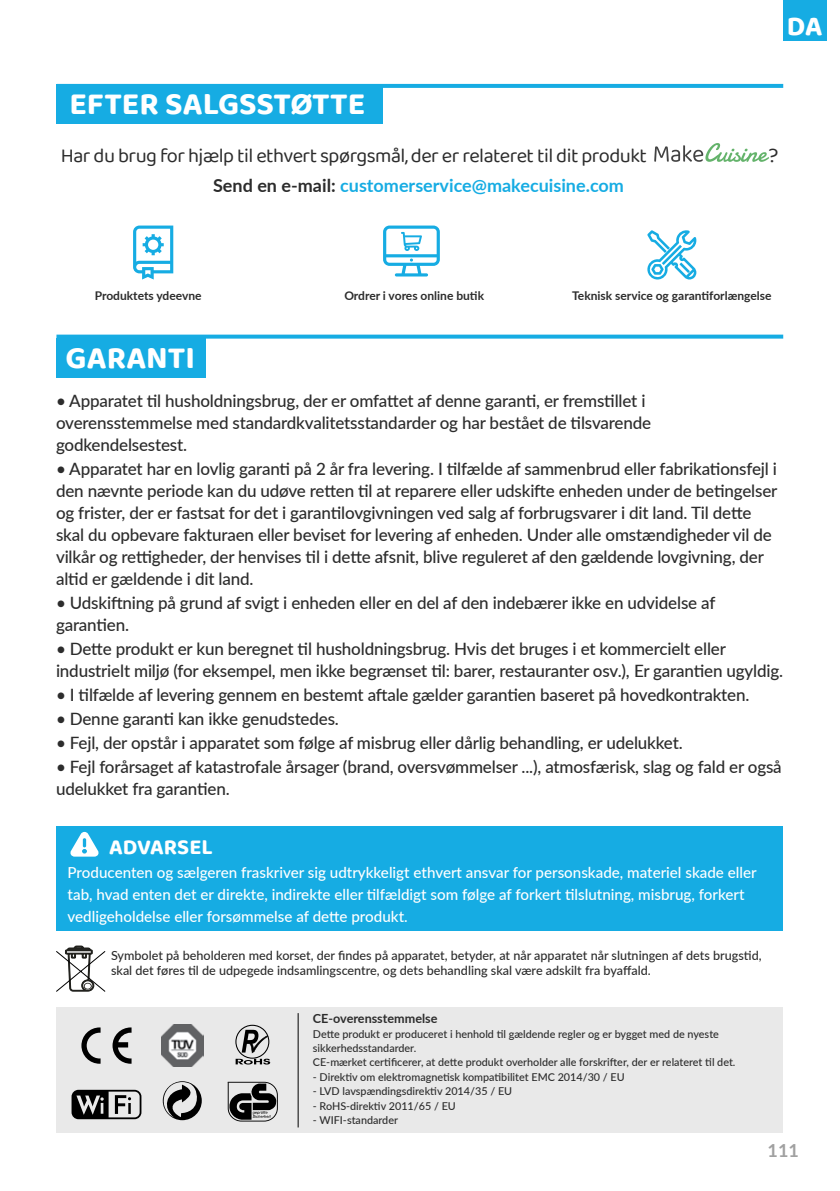
<style>
.page{position:relative;width:840px;height:1191px;background:#fff}
.page>*{position:absolute;margin:0;border:0;box-sizing:border-box;transform-origin:0 0}
.t1{font:700 32px "Baloo 2";color:#fff}
.t2{font:700 28px "Baloo 2";color:#fff}
.t3{font:700 22px "Baloo 2";color:#fff}
.t4{font:20.8px "Baloo 2";color:#2c2c2c}
.t5{font:20px "Baloo 2";letter-spacing:-.025em;color:#2c2c2c}
.t6{font:700 18px "Lato";color:#16ace3}
.t7{font:700 18px "Lato";color:#a1a1a1}
.t8{font:500 17px/22px "Lato";letter-spacing:-.01em;color:#2c2c2c}
.t9{font:500 15.2px/22px "Lato";color:#fff}
.t10{font:500 12.6px/14.4px "Lato";color:#2c2c2c}
.t11{font:700 12.6px "Lato";color:#2c2c2c}
.t12{font:700 12px "Lato";color:#2c2c2c}
.t13{font:500 10.8px/14.4px "Lato";color:#2c2c2c}
.s1{color:#2c2c2c}
</style>
<div class="page">
<div style="left:782px;top:0;width:43px;height:41px;background:#16ace3"></div>
<div style="left:56px;top:338px;width:150px;height:39px;background:#16ace3"></div>
<div style="left:57px;top:826px;width:725px;height:105px;background:#16ace3"></div>
<div style="left:57px;top:1007px;width:725px;height:125px;background:#e9e9e9"></div>
<svg style="left:56px;top:334px;width:726px;height:4px;background:#39b8e7"></svg>
<svg style="left:70px;top:832px;width:29px;height:24px"></svg>
<svg style="left:654px;top:143px;width:114px;height:19px"></svg>
<svg style="left:133px;top:225px;width:40px;height:54px"></svg>
<svg style="left:647px;top:230px;width:49px;height:49px"></svg>
<svg style="left:383px;top:225px;width:56px;height:51px"></svg>
<svg style="left:81px;top:1027px;width:19px;height:36px"></svg>
<svg style="left:112px;top:1027px;width:19px;height:36px"></svg>
<svg style="left:162px;top:1081px;width:40px;height:39px"></svg>
<svg style="left:235px;top:1024px;width:35px;height:40px"></svg>
<svg style="left:227px;top:1081px;width:51px;height:40px"></svg>
<hr style="left:297px;top:1013px;width:1px;height:114px;background:#000">
<svg style="left:56px;top:945px;width:50px;height:64px"></svg>
<div style="left:57px;top:84px;width:326px;height:40px;background:#16ace3"></div>
<hr style="left:57px;top:84px;width:725px;height:4px;background:#16ace3">
<img style="left:161px;top:1024px;width:42px;height:42px">
<svg style="left:71px;top:1089px;width:70px;height:30px"></svg>
<h2 class="t2" style="left:786px;top:9px;width:37px">DA</h2>
<h1 class="t1" style="left:69px;top:85px;width:297px">EFTER SALGSSTØTTE</h1>
<p class="t5" style="left:61px;top:141px;width:587px">Har du brug for hjælp til ethvert spørgsmål, der er relateret til dit produkt</p>
<p class="t4" style="left:768px;top:141px;width:11px">?</p>
<p class="t6" style="left:213px;top:172px;width:412px"><span class="s1">Send en e-mail:</span> customerservice@makecuisine.com</p>
<p class="t12" style="left:95px;top:287px;width:108px">Produktets ydeevne</p>
<p class="t12" style="left:344px;top:287px;width:141px">Ordrer i vores online butik</p>
<p class="t12" style="left:572px;top:287px;width:201px">Teknisk service og garantiforlængelse</p>
<h1 class="t1" style="left:65px;top:338px;width:131px">GARANTI</h1>
<p class="t8" style="left:56px;top:389px;width:596px">• Apparatet til husholdningsbrug, der er omfattet af denne garanti, er fremstillet i overensstemmelse med standardkvalitetsstandarder og har bestået de tilsvarende godkendelsestest.</p>
<p class="t8" style="left:56px;top:457px;width:722px">• Apparatet har en lovlig garanti på 2 år fra levering. I tilfælde af sammenbrud eller fabrikationsfejl i den nævnte periode kan du udøve retten til at reparere eller udskifte enheden under de betingelser og frister, der er fastsat for det i garantilovgivningen ved salg af forbrugsvarer i dit land. Til dette skal du opbevare fakturaen eller beviset for levering af enheden. U nder alle omstændigheder vil de vilkår og rettigheder, der henvises til i dette afsnit, blive reguleret af den gældende lovgivning, der altid er gældende i dit land.</p>
<p class="t8" style="left:56px;top:591px;width:660px">• Udskiftning på grund af svigt i enheden eller en del af den indebærer ikke en udvidelse af garantien.</p>
<p class="t8" style="left:56px;top:637px;width:728px">• Dette produkt er kun beregnet til husholdningsbrug. Hvis det bruges i et kommercielt eller industrielt miljø (for eksempel, men ikke begrænset til: barer, restauranter osv.), Er garantien ugyldig.</p>
<p class="t8" style="left:56px;top:683px;width:694px">• I tilfælde af levering gennem en bestemt aftale gælder garantien baseret på hovedkontrakten.</p>
<p class="t8" style="left:56px;top:707px;width:284px">• Denne garanti kan ikke genudstedes.</p>
<p class="t8" style="left:56px;top:731px;width:628px">• Fejl, der opstår i apparatet som følge af misbrug eller dårlig behandling, er udelukket.</p>
<p class="t8" style="left:56px;top:755px;width:726px">• Fejl forårsaget af katastrofale årsager (brand, oversvømmelser ...), atmosfærisk, slag og fald er også udelukket fra garantien.</p>
<p class="t3" style="left:109px;top:833px;width:105px">ADVARSEL</p>
<p class="t9" style="left:68px;top:860px;width:690px">Producenten og sælgeren fraskriver sig udtrykkeligt ethvert ansvar for personskade, materiel skade eller tab, hvad enten det er direkte, indirekte eller tilfældigt som følge af forkert tilslutning, misbrug, forkert vedligeholdelse eller forsømmelse af dette produkt.</p>
<p class="t10" style="left:111px;top:948px;width:651px">Symbolet på beholderen med korset, der findes på apparatet, betyder, at når apparatet når slutningen af dets brugstid, skal det føres til de udpegede indsamlingscentre, og dets behandling skal være adskilt fra byaffald.</p>
<p class="t11" style="left:313px;top:1009px;width:126px">CE-overensstemmelse</p>
<p class="t13" style="left:313px;top:1026px;width:424px">Dette produkt er produceret i henhold til gældende regler og er bygget med de nyeste sikkerhedsstandarder.<br>CE-mærket certificerer, at dette produkt overholder alle forskrifter, der er relateret til det.</p>
<p class="t13" style="left:313px;top:1069px;width:305px">- Direktiv om elektromagnetisk kompatibilitet EMC 2014/30 / EU</p>
<p class="t13" style="left:313px;top:1083px;width:193px">- LVD lavspændingsdirektiv 2014/35 / EU</p>
<p class="t13" style="left:313px;top:1098px;width:136px">- RoHS-direktiv 2011/65 / EU</p>
<p class="t13" style="left:313px;top:1112px;width:87px">- WIFI-standarder</p>
<p class="t7" style="left:767px;top:1137px;width:33px">111</p>
</div>
